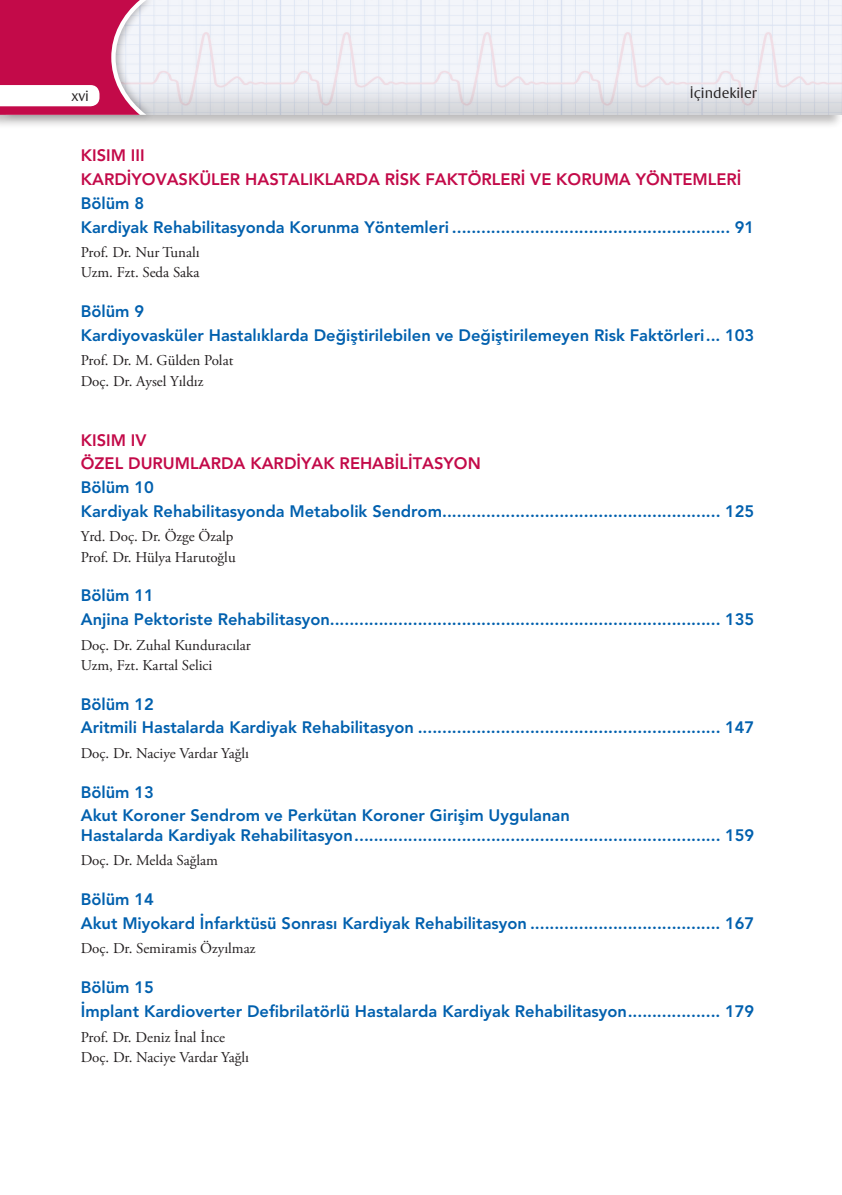
<style>
.page{position:relative;width:842px;height:1195px;background:#fff}
.page>*{position:absolute;margin:0;border:0;box-sizing:border-box;transform-origin:0 0}
.t1{font:800 16.5px/23.7px "Avenir";color:#0160ae}
.t2{font:800 16.5px/23.7px "Avenir";color:#c30a49}
.t3{font:15px/20.2px "Adobe Garamond Pro";color:#231f20}
.t4{font:300 13.5px "Vesta Pro";color:#231f20}
</style>
<div class="page">
<div style="left:0;top:0;width:842px;height:129px;background:#231f20;opacity:.3"></div>
<div style="left:0;top:0;width:842px;height:117px;background:#231f20;opacity:.15"></div>
<div style="left:1px;top:0;width:154px;height:122px;background:#231f20;opacity:.3"></div>
<hr style="left:840px;top:0;width:2px;height:129px;background:#231f20;opacity:.3">
<hr style="left:841px;top:0;width:1px;height:117px;background:#231f20;opacity:.15">
<svg style="left:0;top:0;width:146px;height:115px"></svg>
<p class="t4" style="left:71px;top:88px;width:19px">xvi</p>
<p class="t4" style="left:690px;top:85px;width:68px">İçindekiler</p>
<p class="t2" style="left:81px;top:144px;width:662px">KISIM III<br>KARDİYOVASKÜLER HASTALIKLARDA RİSK FAKTÖRLERİ VE KORUMA YÖNTEMLERİ</p>
<p class="t1" style="left:81px;top:191px;width:675px">Bölüm 8<br>Kardiyak Rehabilitasyonda Korunma Yöntemleri ......................................................... 91</p>
<p class="t3" style="left:81px;top:243px;width:120px">Prof. Dr. Nur Tunalı<br>Uzm. Fzt. Seda Saka</p>
<p class="t1" style="left:81px;top:299px;width:675px">Bölüm 9<br>Kardiyovasküler Hastalıklarda Değiştirilebilen ve Değiştirilemeyen Risk Faktörleri... 103</p>
<p class="t3" style="left:81px;top:351px;width:154px">Prof. Dr. M. Gülden Polat<br>Doç. Dr. Aysel Yıldız</p>
<p class="t2" style="left:81px;top:428px;width:401px">KISIM IV<br>ÖZEL DURUMLARDA KARDİYAK REHABİLİTASYON</p>
<p class="t1" style="left:81px;top:475px;width:675px">Bölüm 10<br>Kardiyak Rehabilitasyonda Metabolik Sendrom......................................................... 125</p>
<p class="t3" style="left:81px;top:527px;width:156px">Yrd. Doç. Dr. Özge Özalp<br>Prof. Dr. Hülya Harutoğlu</p>
<p class="t1" style="left:81px;top:584px;width:675px">Bölüm 11<br>Anjina Pektoriste Rehabilitasyon................................................................................ 135</p>
<p class="t3" style="left:81px;top:635px;width:172px">Doç. Dr. Zuhal Kunduracılar<br>Uzm, Fzt. Kartal Selici</p>
<p class="t1" style="left:81px;top:692px;width:675px">Bölüm 12<br>Aritmili Hastalarda Kardiyak Rehabilitasyon .............................................................. 147</p>
<p class="t3" style="left:81px;top:743px;width:170px">Doç. Dr. Naciye Vardar Yağlı</p>
<p class="t1" style="left:81px;top:780px;width:491px">Bölüm 13<br>Akut Koroner Sendrom ve Perkütan Koroner Girişim Uygulanan</p>
<p class="t1" style="left:81px;top:823px;width:675px">Hastalarda Kardiyak Rehabilitasyon........................................................................... 159</p>
<p class="t3" style="left:81px;top:851px;width:139px">Doç. Dr. Melda Sağlam</p>
<p class="t1" style="left:81px;top:887px;width:675px">Bölüm 14<br>Akut Miyokard İnfarktüsü Sonrası Kardiyak Rehabilitasyon ....................................... 167</p>
<p class="t3" style="left:81px;top:939px;width:176px">Doç. Dr. Semiramis Özyılmaz</p>
<p class="t1" style="left:81px;top:975px;width:675px">Bölüm 15<br>İmplant Kardioverter Defibrilatörlü Hastalarda Kardiyak Rehabilitasyon................... 179</p>
<p class="t3" style="left:81px;top:1027px;width:170px">Prof. Dr. Deniz İnal İnce<br>Doç. Dr. Naciye Vardar Yağlı</p>
</div>
